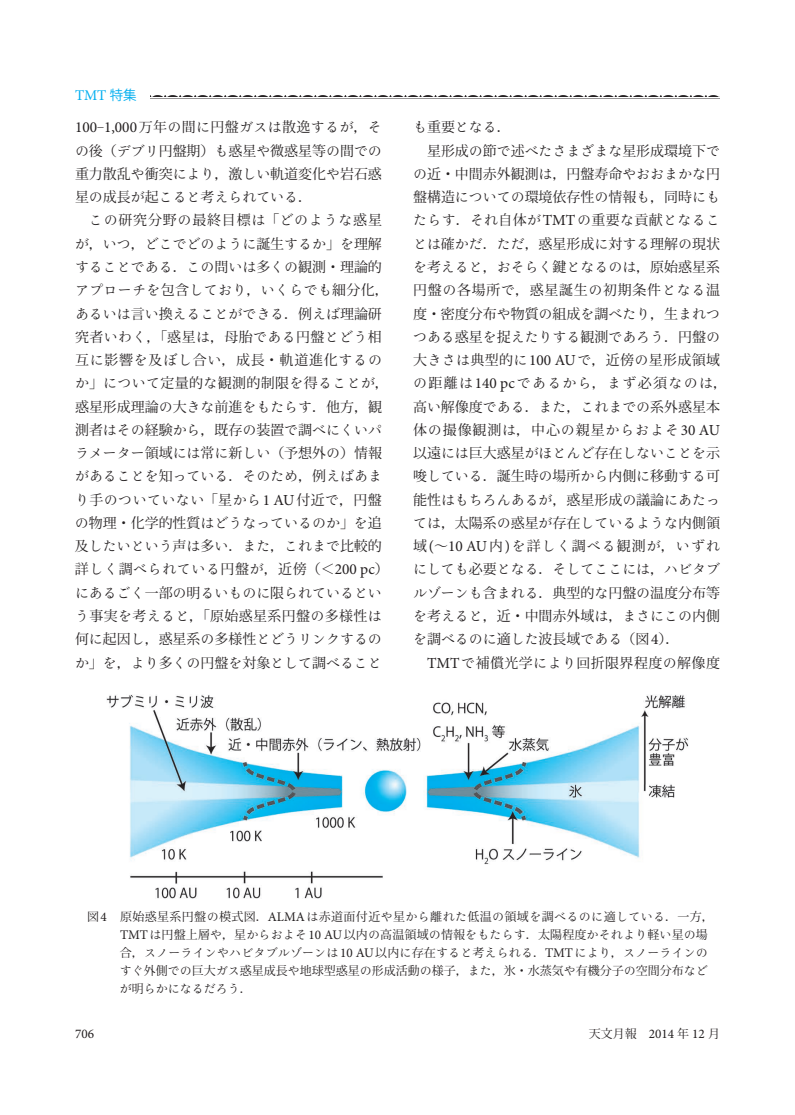
<style>
.page{position:relative;width:795px;height:1115px;background:#fff}
.page>*{position:absolute;margin:0;border:0;box-sizing:border-box;transform-origin:0 0}
.t1{font:14.85px "Minion Pro";color:#00aeef}
.t2{font:13.95px/23.2px "Ryo Text Plus N";color:#231f20}
.t3{font:13.95px/23.2px "Koz Min Pro";color:#231f20;text-align:justify}
.t4{font:13.95px/23.2px "Koz Min Pro";letter-spacing:.055em;color:#231f20}
.t5{font:13.95px "Ryo Text Plus N";letter-spacing:.025em;color:#231f20}
.t6{font:13.95px "Koz Min Pro";letter-spacing:.03em;color:#231f20}
.t7{font:13.95px "Koz Min Pro";letter-spacing:.025em;color:#231f20}
.t8{font:13.95px "Ryo Text Plus N";letter-spacing:.095em;color:#231f20}
.t9{font:13.95px "Koz Min Pro";letter-spacing:.06em;color:#231f20}
.t10{font:13.2px "Minion Pro";color:#231f20}
.t11{font:12px/18px "Koz Min Pro";letter-spacing:.03em;color:#231f20}
.t12{font:12px "Koz Min Pro";letter-spacing:.01em;color:#231f20}
.t13{font:12px "Ryo Text Plus N";letter-spacing:.015em;color:#231f20}
.s1{font-family:"Koz Go Pro";font-size:13.5px}
.s2{font-family:"Minion Pro";font-size:15.3px}
.s3{font-family:"Ryo Text Plus N"}
.s4{font-family:"Koz Min Pro"}
.s5{font-family:"Minion Pro";font-size:13.2px}
</style>
<div class="page">
<img style="left:150px;top:95px;width:570px;height:4px">
<img style="left:107px;top:694px;width:581px;height:204px">
<p class="t1" style="left:75px;top:85px;width:63px">TMT <span class="s1">特集</span></p>
<p class="t3" style="left:75px;top:115px;width:308px"><span class="s2">100</span>‒<span class="s2">1,000</span>万年<span class="s3">の</span>間<span class="s3">に</span>円盤<span class="s3">ガスは</span>散逸<span class="s3">するが</span>，<span class="s3">その</span>後（<span class="s3">デブリ</span>円盤期）<span class="s3">も</span>惑星<span class="s3">や</span>微惑星等<span class="s3">の</span>間<span class="s3">での</span>重力散乱<span class="s3">や</span>衝突<span class="s3">により</span>，激<span class="s3">しい</span>軌道変化<span class="s3">や</span>岩石惑</p>
<p class="t2" style="left:75px;top:185px;width:239px"><span class="s4">星</span>の<span class="s4">成長</span>が<span class="s4">起</span>こると<span class="s4">考</span>えられている<span class="s4">．</span></p>
<p class="t9" style="left:89px;top:210px;width:294px"><span class="s3">この</span>研究分野<span class="s3">の</span>最終目標<span class="s3">は</span>「<span class="s3">どのような</span>惑星</p>
<p class="t2" style="left:75px;top:232px;width:315px">が<span class="s4">，</span>いつ<span class="s4">，</span>どこでどのように<span class="s4">誕生</span>するか<span class="s4">」</span>を<span class="s4">理解</span>することである<span class="s4">．</span>この<span class="s4">問</span>いは<span class="s4">多</span>くの<span class="s4">観測・理論的</span>アプローチを<span class="s4">包含</span>しており<span class="s4">，</span>いくらでも<span class="s4">細分化，</span>あるいは<span class="s4">言</span>い<span class="s4">換</span>えることができる<span class="s4">．例</span>えば<span class="s4">理論研</span></p>
<p class="t4" style="left:75px;top:324px;width:308px">究者<span class="s3">いわく</span>，「惑星<span class="s3">は</span>，母胎<span class="s3">である</span>円盤<span class="s3">とどう</span>相互<span class="s3">に</span>影響<span class="s3">を</span>及<span class="s3">ぼし</span>合<span class="s3">い</span>，成長・軌道進化<span class="s3">するの</span></p>
<p class="t5" style="left:75px;top:374px;width:315px">か<span class="s4">」</span>について<span class="s4">定量的</span>な<span class="s4">観測的制限</span>を<span class="s4">得</span>ることが<span class="s4">，</span></p>
<p class="t3" style="left:75px;top:394px;width:308px">惑星形成理論<span class="s3">の</span>大<span class="s3">きな</span>前進<span class="s3">をもたらす</span>．他方，観</p>
<p class="t2" style="left:75px;top:418px;width:308px;text-align:justify"><span class="s4">測者</span>はその<span class="s4">経験</span>から<span class="s4">，既存</span>の<span class="s4">装置</span>で<span class="s4">調</span>べにくいパラメーター<span class="s4">領域</span>には<span class="s4">常</span>に<span class="s4">新</span>しい<span class="s4">（予想外</span>の<span class="s4">）情報</span>があることを<span class="s4">知</span>っている<span class="s4">．</span>そのため<span class="s4">，例</span>えばあまり<span class="s4">手</span>のついていない<span class="s4">「星</span>から<span class="s2">1 AU</span><span class="s4">付近</span>で<span class="s4">，円盤</span>の<span class="s4">物理・化学的性質</span>はどうなっているのか<span class="s4">」</span>を<span class="s4">追及</span>したいという<span class="s4">声</span>は<span class="s4">多</span>い<span class="s4">．</span>また<span class="s4">，</span>これまで<span class="s4">比較的</span></p>
<p class="t3" style="left:75px;top:557px;width:315px">詳<span class="s3">しく</span>調<span class="s3">べられている</span>円盤<span class="s3">が</span>，近傍（＜<span class="s2">200 pc</span>）</p>
<p class="t2" style="left:75px;top:581px;width:308px">にあるごく<span class="s4">一部</span>の<span class="s4">明</span>るいものに<span class="s4">限</span>られているとい</p>
<p class="t6" style="left:75px;top:606px;width:308px"><span class="s3">う</span>事実<span class="s3">を</span>考<span class="s3">えると</span>，「原始惑星系円盤<span class="s3">の</span>多様性<span class="s3">は</span></p>
<p class="t2" style="left:75px;top:627px;width:308px"><span class="s4">何</span>に<span class="s4">起因</span>し<span class="s4">，惑星系</span>の<span class="s4">多様性</span>とどうリンクするのか<span class="s4">」</span>を<span class="s4">，</span>より<span class="s4">多</span>くの<span class="s4">円盤</span>を<span class="s4">対象</span>として<span class="s4">調</span>べること</p>
<p class="t2" style="left:413px;top:116px;width:99px">も<span class="s4">重要</span>となる<span class="s4">．</span></p>
<p class="t3" style="left:413px;top:138px;width:308px;text-indent:14px">星形成<span class="s3">の</span>節<span class="s3">で</span>述<span class="s3">べたさまざまな</span>星形成環境下<span class="s3">での</span>近・中間赤外観測<span class="s3">は</span>，円盤寿命<span class="s3">やおおまかな</span>円盤構造<span class="s3">についての</span>環境依存性<span class="s3">の</span>情報<span class="s3">も</span>，同時<span class="s3">にも</span></p>
<p class="t5" style="left:413px;top:212px;width:308px">たらす<span class="s4">．</span>それ<span class="s4">自体</span>が<span class="s2">TMT</span>の<span class="s4">重要</span>な<span class="s4">貢献</span>となるこ</p>
<p class="t3" style="left:413px;top:231px;width:308px"><span class="s3">とは</span>確<span class="s3">かだ</span>．<span class="s3">ただ</span>，惑星形成<span class="s3">に</span>対<span class="s3">する</span>理解<span class="s3">の</span>現状</p>
<p class="t2" style="left:413px;top:255px;width:308px">を<span class="s4">考</span>えると<span class="s4">，</span>おそらく<span class="s4">鍵</span>となるのは<span class="s4">，原始惑星系</span></p>
<p class="t4" style="left:413px;top:278px;width:308px">円盤<span class="s3">の</span>各場所<span class="s3">で</span>，惑星誕生<span class="s3">の</span>初期条件<span class="s3">となる</span>温度・密度分布<span class="s3">や</span>物質<span class="s3">の</span>組成<span class="s3">を</span>調<span class="s3">べたり</span>，生<span class="s3">まれつ</span></p>
<p class="t2" style="left:413px;top:325px;width:308px">つある<span class="s4">惑星</span>を<span class="s4">捉</span>えたりする<span class="s4">観測</span>であろう<span class="s4">．円盤</span>の</p>
<p class="t7" style="left:413px;top:350px;width:308px">大<span class="s3">きさは</span>典型的<span class="s3">に</span><span class="s2">100 AU</span><span class="s3">で</span>，近傍<span class="s3">の</span>星形成領域</p>
<p class="t8" style="left:413px;top:374px;width:315px">の<span class="s4">距離</span>は<span class="s2">140 pc</span>であるから<span class="s4">，</span>まず<span class="s4">必須</span>なのは<span class="s4">，</span></p>
<p class="t3" style="left:413px;top:394px;width:308px">高<span class="s3">い</span>解像度<span class="s3">である</span>．<span class="s3">また</span>，<span class="s3">これまでの</span>系外惑星本体<span class="s3">の</span>撮像観測<span class="s3">は</span>，中心<span class="s3">の</span>親星<span class="s3">からおよそ</span><span class="s2">30 AU</span></p>
<p class="t2" style="left:413px;top:441px;width:308px"><span class="s4">以遠</span>には<span class="s4">巨大惑星</span>がほとんど<span class="s4">存在</span>しないことを<span class="s4">示</span></p>
<p class="t3" style="left:413px;top:464px;width:308px">唆<span class="s3">している</span>．誕生時<span class="s3">の</span>場所<span class="s3">から</span>内側<span class="s3">に</span>移動<span class="s3">する</span>可</p>
<p class="t2" style="left:413px;top:488px;width:308px;text-align:justify"><span class="s4">能性</span>はもちろんあるが<span class="s4">，惑星形成</span>の<span class="s4">議論</span>にあたっては<span class="s4">，太陽系</span>の<span class="s4">惑星</span>が<span class="s4">存在</span>しているような<span class="s4">内側領域</span><span class="s2">(</span><span class="s4">～</span><span class="s2">10 AU</span><span class="s4">内</span><span class="s2">)</span>を<span class="s4">詳</span>しく<span class="s4">調</span>べる<span class="s4">観測</span>が<span class="s4">，</span>いずれにしても<span class="s4">必要</span>となる<span class="s4">．</span>そしてここには<span class="s4">，</span>ハビタブ</p>
<p class="t3" style="left:413px;top:580px;width:308px"><span class="s3">ルゾーンも</span>含<span class="s3">まれる</span>．典型的<span class="s3">な</span>円盤<span class="s3">の</span>温度分布等<span class="s3">を</span>考<span class="s3">えると</span>，近・中間赤外域<span class="s3">は</span>，<span class="s3">まさにこの</span>内側</p>
<p class="t2" style="left:413px;top:627px;width:268px">を<span class="s4">調</span>べるのに<span class="s4">適</span>した<span class="s4">波長域</span>である<span class="s4">（図</span><span class="s2">4</span><span class="s4">）．</span></p>
<p class="t6" style="left:427px;top:652px;width:294px"><span class="s2">TMT</span><span class="s3">で</span>補償光学<span class="s3">により</span>回折限界程度<span class="s3">の</span>解像度</p>
<p class="t11" style="left:120px;top:907px;width:595px;text-indent:-33px">図<span class="s5">4</span> 原始惑星系円盤<span class="s3">の</span>模式図．<span class="s5">ALMA</span><span class="s3">は</span>赤道面付近<span class="s3">や</span>星<span class="s3">から</span>離<span class="s3">れた</span>低温<span class="s3">の</span>領域<span class="s3">を</span>調<span class="s3">べるのに</span>適<span class="s3">している</span>．一方，<br><span class="s5">TMT</span><span class="s3">は</span>円盤上層<span class="s3">や</span>，星<span class="s3">からおよそ</span><span class="s5">10 AU</span>以内<span class="s3">の</span>高温領域<span class="s3">の</span>情報<span class="s3">をもたらす</span>．太陽程度<span class="s3">かそれより</span>軽<span class="s3">い</span>星<span class="s3">の</span>場</p>
<p class="t13" style="left:120px;top:945px;width:590px"><span class="s4">合，</span>スノーラインやハビタブルゾーンは<span class="s5">10 AU</span><span class="s4">以内</span>に<span class="s4">存在</span>すると<span class="s4">考</span>えられる<span class="s4">．</span><span class="s5">TMT</span>により<span class="s4">，</span>スノーラインの</p>
<p class="t12" style="left:120px;top:962px;width:589px"><span class="s3">すぐ</span>外側<span class="s3">での</span>巨大<span class="s3">ガス</span>惑星成長<span class="s3">や</span>地球型惑星<span class="s3">の</span>形成活動<span class="s3">の</span>様子，<span class="s3">また</span>，氷・水蒸気<span class="s3">や</span>有機分子<span class="s3">の</span>空間分布<span class="s3">など</span></p>
<p class="t13" style="left:120px;top:981px;width:133px">が<span class="s4">明</span>らかになるだろう<span class="s4">．</span></p>
<p class="t10" style="left:75px;top:1024px;width:21px">706</p>
<p class="t12" style="left:589px;top:1024px;width:133px">天文月報　<span class="s5">2014</span> 年 <span class="s5">12</span> 月</p>
</div>
